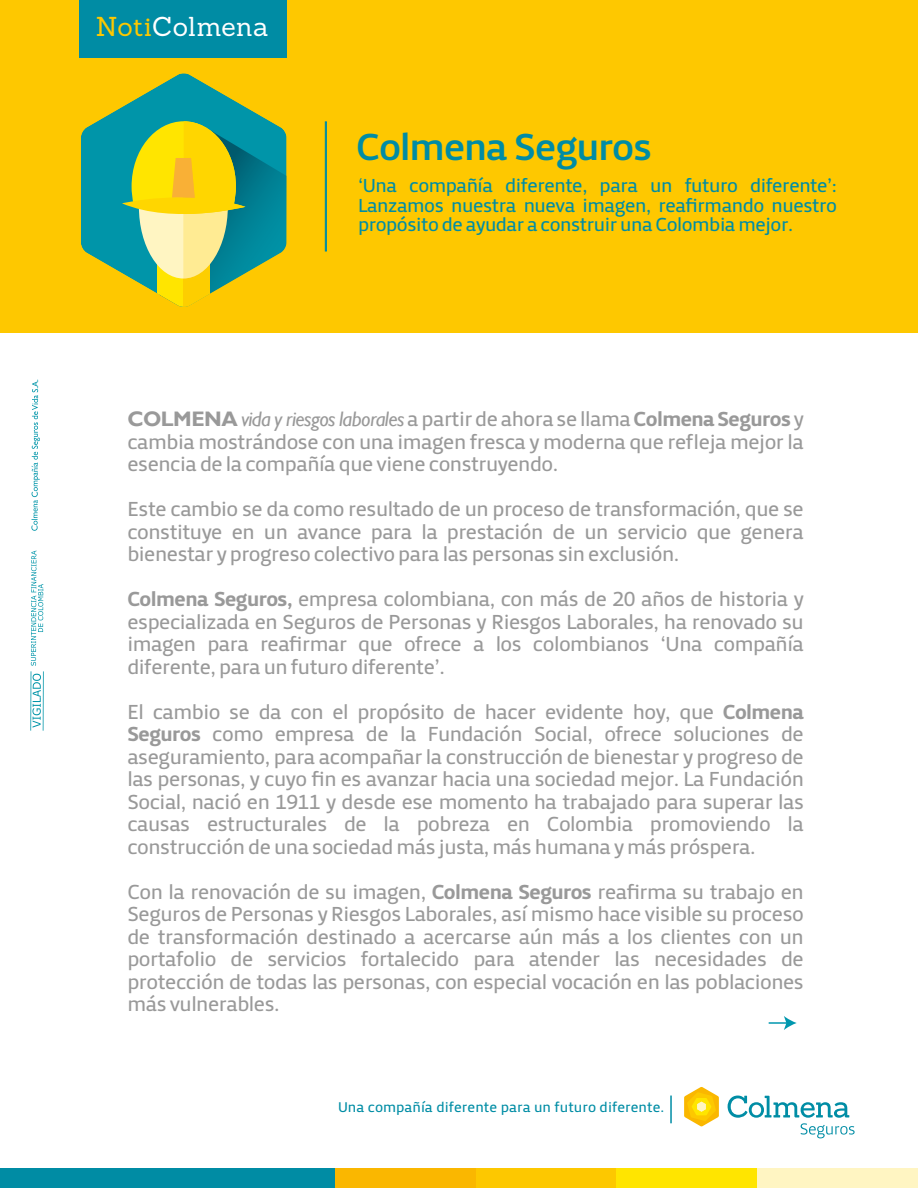
<style>
.page{position:relative;width:918px;height:1188px;background:#fff}
.page>*{position:absolute;margin:0;border:0;box-sizing:border-box;transform-origin:0 0}
.t1{font:38.85px "Priva Three Pro";letter-spacing:-.03em;color:#008ca4}
.t2{font:26.7px "Sanchez";letter-spacing:.01em;color:#fff}
.t3{font:21px/22.5px "Priva Two Pro";letter-spacing:-.025em;color:#999;text-align:justify}
.t4{font:19.5px/19.5px "Priva Two Pro";letter-spacing:-.025em;color:#008da5;text-align:justify}
.t5{font:14.55px "Priva Two Pro";color:#008da5}
.s1{color:#fdc800}
.s2{font-family:"Gill Sans";font-weight:700}
.s3{font-family:"Gill Sans";font-style:italic}
.s4{font-family:"Priva Four Pro"}
</style>
<div class="page">
<div style="left:0;top:0;width:918px;height:332px;background:#fec800"></div>
<svg style="left:81px;top:73px;width:188px;height:200px;fill:#0095a9"></svg>
<svg style="left:122px;top:121px;width:165px;height:186px"></svg>
<svg style="left:769px;top:1016px;width:28px;height:14px"></svg>
<div style="left:325px;top:121px;width:2px;height:130px;border:1px solid #008da5"></div>
<div style="left:476px;top:1169px;width:140px;height:19px;background:#fdc800"></div>
<div style="left:616px;top:1169px;width:141px;height:19px;background:#ffe500"></div>
<div style="left:757px;top:1169px;width:161px;height:19px;background:#fff5c2"></div>
<div style="left:335px;top:1169px;width:141px;height:19px;background:#fab700"></div>
<div style="left:0;top:1169px;width:335px;height:19px;background:#008ca4"></div>
<div style="left:79px;top:0;width:208px;height:58px;background:#008ca4"></div>
<svg style="left:31px;top:551px;width:12px;height:115px"></svg>
<svg style="left:32px;top:674px;width:9px;height:54px"></svg>
<hr style="left:30px;top:671px;width:1px;height:60px;background:#0095a9">
<hr style="left:43px;top:671px;width:1px;height:60px;background:#0095a9">
<svg style="left:31px;top:380px;width:9px;height:151px"></svg>
<svg style="left:728px;top:1096px;width:127px;height:42px"></svg>
<svg style="left:684px;top:1087px;width:35px;height:39px"></svg>
<hr style="left:670px;top:1096px;width:2px;height:27px;background:#008da5">
<p class="t2" style="left:96px;top:9px;width:174px"><span class="s1">Noti</span>Colmena</p>
<h1 class="t1" style="left:356px;top:122px;width:297px">Colmena Seguros</h1>
<p class="t4" style="left:358px;top:176px;width:481px">‘Una compañía diferente, para un futuro diferente’:<br>Lanzamos nuestra nueva imagen, reafirmando nuestro propósito de ayudar a construir una Colombia mejor.</p>
<p class="t3" style="left:127px;top:408px;width:678px"><span class="s2">COLMENA</span> <span class="s3">vida y riesgos laborales</span> a partir de ahora se llama <span class="s4">Colmena Seguros</span> y cambia mostrándose con una imagen fresca y moderna que refleja mejor la esencia de la compañía que viene construyendo.</p>
<p class="t3" style="left:127px;top:498px;width:678px">Este cambio se da como resultado de un proceso de transformación, que se constituye en un avance para la prestación de un servicio que genera bienestar y progreso colectivo para las personas sin exclusión.</p>
<p class="t3" style="left:127px;top:588px;width:678px"><span class="s4">Colmena Seguros,</span> empresa colombiana, con más de 20 años de historia y especializada en Seguros de Personas y Riesgos Laborales, ha renovado su imagen para reafirmar que ofrece a los colombianos ‘Una compañía diferente, para un futuro diferente’.</p>
<p class="t3" style="left:127px;top:701px;width:678px">El cambio se da con el propósito de hacer evidente hoy, que <span class="s4">Colmena Seguros</span> como empresa de la Fundación Social, ofrece soluciones de aseguramiento, para acompañar la construcción de bienestar y progreso de las personas, y cuyo fin es avanzar hacia una sociedad mejor. La Fundación Social, nació en 1911 y desde ese momento ha trabajado para superar las causas estructurales de la pobreza en Colombia promoviendo la construcción de una sociedad más justa, más humana y más próspera.</p>
<p class="t3" style="left:127px;top:881px;width:678px">Con la renovación de su imagen, <span class="s4">Colmena Seguros</span> reafirma su trabajo en Seguros de Personas y Riesgos Laborales, así mismo hace visible su proceso de transformación destinado a acercarse aún más a los clientes con un portafolio de servicios fortalecido para atender las necesidades de protección de todas las personas, con especial vocación en las poblaciones más vulnerables.</p>
<p class="t5" style="left:338px;top:1097px;width:328px">Una compañía diferente para un futuro diferente.</p>
</div>
